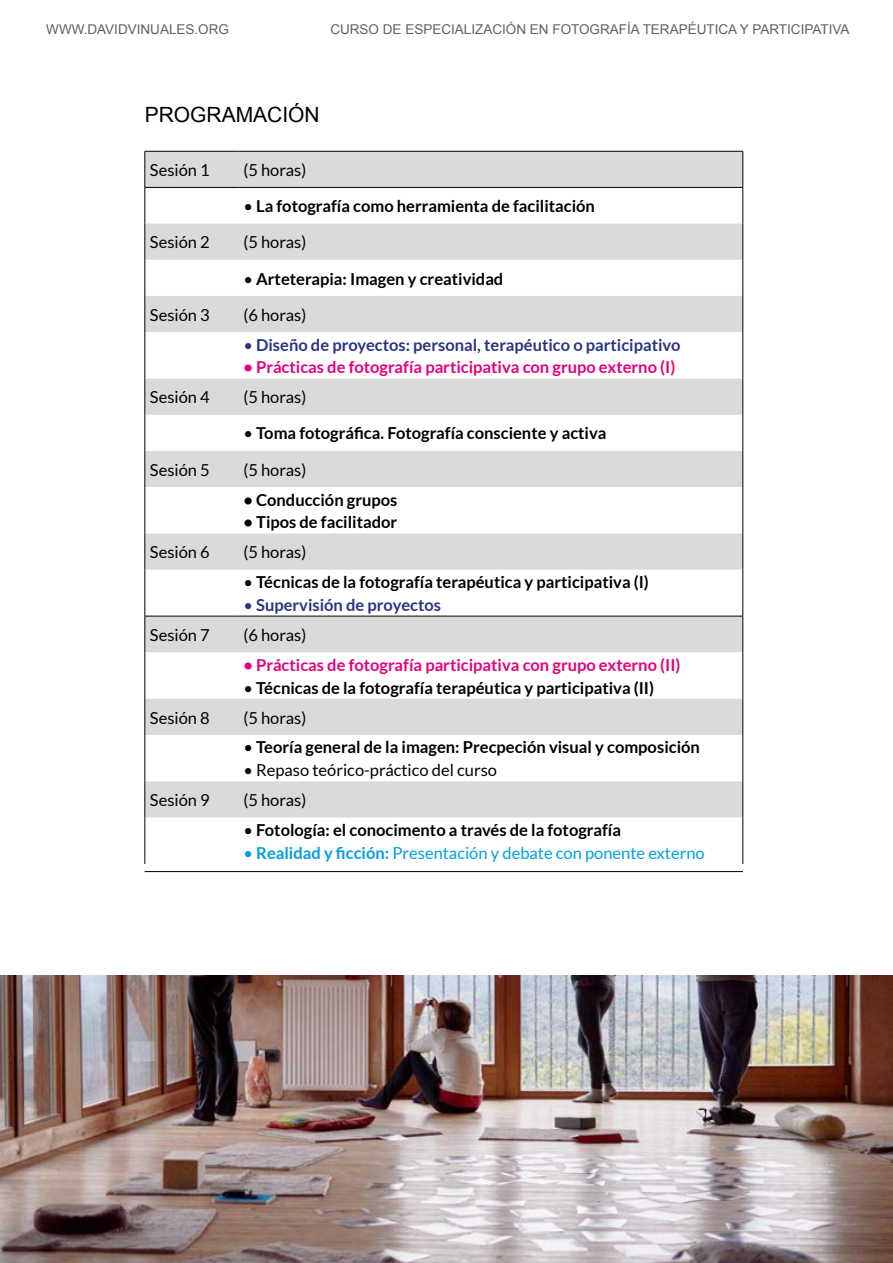
<style>
.page{position:relative;width:893px;height:1263px;background:#fff}
.page>*{position:absolute;margin:0;border:0;box-sizing:border-box;transform-origin:0 0}
.t1{font:21px "Arial";color:#000}
.t2{font:700 16.5px "Lato";color:#000}
.t3{font:16.5px "Lato";color:#000}
.t4{font:700 16.5px "Lato";color:#e6007d}
.t5{font:700 16.5px "Lato";color:#283583}
.t6{font:16.5px "Lato";color:#009fe3}
.t7{font:13.5px "Arial";color:#616160}
.s1{font-weight:400}
.s2{font-weight:700}
</style>
<div class="page">
<svg style="left:146px;top:152px;width:597px;height:665px"></svg>
<hr style="left:145px;top:151px;width:93px;height:1px;background:#000">
<hr style="left:145px;top:151px;width:1px;height:36px;background:#000">
<hr style="left:238px;top:151px;width:505px;height:1px;background:#000">
<hr style="left:743px;top:151px;width:1px;height:36px;background:#000">
<hr style="left:145px;top:187px;width:93px;height:1px;background:#000">
<hr style="left:145px;top:188px;width:1px;height:36px;background:#000">
<hr style="left:238px;top:187px;width:505px;height:1px;background:#000">
<hr style="left:743px;top:188px;width:1px;height:36px;background:#000">
<hr style="left:145px;top:224px;width:1px;height:36px;background:#000">
<hr style="left:743px;top:224px;width:1px;height:36px;background:#000">
<hr style="left:145px;top:260px;width:1px;height:36px;background:#000">
<hr style="left:743px;top:260px;width:1px;height:36px;background:#000">
<hr style="left:145px;top:296px;width:1px;height:36px;background:#000">
<hr style="left:743px;top:296px;width:1px;height:36px;background:#000">
<hr style="left:145px;top:332px;width:1px;height:46px;background:#000">
<hr style="left:743px;top:332px;width:1px;height:46px;background:#000">
<hr style="left:145px;top:378px;width:1px;height:37px;background:#000">
<hr style="left:743px;top:378px;width:1px;height:37px;background:#000">
<hr style="left:145px;top:415px;width:1px;height:36px;background:#000">
<hr style="left:743px;top:415px;width:1px;height:36px;background:#000">
<hr style="left:145px;top:451px;width:1px;height:36px;background:#000">
<hr style="left:743px;top:451px;width:1px;height:36px;background:#000">
<hr style="left:145px;top:487px;width:1px;height:46px;background:#000">
<hr style="left:743px;top:487px;width:1px;height:46px;background:#000">
<hr style="left:145px;top:533px;width:1px;height:37px;background:#000">
<hr style="left:743px;top:533px;width:1px;height:37px;background:#000">
<hr style="left:145px;top:570px;width:1px;height:46px;background:#000">
<hr style="left:743px;top:570px;width:1px;height:46px;background:#000">
<hr style="left:145px;top:616px;width:93px;height:1px;background:#000">
<hr style="left:145px;top:616px;width:1px;height:36px;background:#000">
<hr style="left:238px;top:616px;width:505px;height:1px;background:#000">
<hr style="left:743px;top:616px;width:1px;height:36px;background:#000">
<hr style="left:145px;top:652px;width:1px;height:47px;background:#000">
<hr style="left:743px;top:652px;width:1px;height:47px;background:#000">
<hr style="left:145px;top:699px;width:1px;height:36px;background:#000">
<hr style="left:743px;top:699px;width:1px;height:36px;background:#000">
<hr style="left:145px;top:735px;width:1px;height:46px;background:#000">
<hr style="left:743px;top:735px;width:1px;height:46px;background:#000">
<hr style="left:145px;top:781px;width:1px;height:36px;background:#000">
<hr style="left:743px;top:781px;width:1px;height:36px;background:#000">
<hr style="left:145px;top:817px;width:1px;height:47px;background:#000">
<hr style="left:743px;top:817px;width:1px;height:47px;background:#000">
<img style="left:0;top:976px;width:893px;height:287px">
<hr style="left:145px;top:871px;width:598px;height:1px;background:#000">
<p class="t7" style="left:46px;top:21px;width:184px">WWW.DAVIDVINUALES.ORG</p>
<p class="t7" style="left:330px;top:21px;width:521px">CURSO DE ESPECIALIZACIÓN EN FOTOGRAFÍA TERAPÉUTICA Y PARTICIPATIVA</p>
<p class="t1" style="left:145px;top:100px;width:177px">PROGRAMACIÓN</p>
<p class="t3" style="left:150px;top:161px;width:61px">Sesión 1</p>
<p class="t3" style="left:243px;top:161px;width:64px">(5 horas)</p>
<p class="t2" style="left:243px;top:197px;width:353px"><span class="s1">•</span> La fotografía como herramienta de facilitación</p>
<p class="t3" style="left:150px;top:233px;width:61px">Sesión 2</p>
<p class="t3" style="left:243px;top:233px;width:64px">(5 horas)</p>
<p class="t2" style="left:243px;top:269px;width:261px"><span class="s1">•</span> Arteterapia: Imagen y creatividad</p>
<p class="t3" style="left:150px;top:305px;width:61px">Sesión 3</p>
<p class="t3" style="left:243px;top:305px;width:64px">(6 horas)</p>
<p class="t5" style="left:243px;top:335px;width:439px"><span class="s1">•</span> Diseño de proyectos: personal, terapéutico o participativo</p>
<p class="t4" style="left:243px;top:358px;width:433px">• Prácticas de fotografía participativa con grupo externo (I)</p>
<p class="t3" style="left:150px;top:388px;width:61px">Sesión 4</p>
<p class="t3" style="left:243px;top:388px;width:64px">(5 horas)</p>
<p class="t2" style="left:243px;top:424px;width:365px"><span class="s1">•</span> Toma fotográfica. Fotografía consciente y activa</p>
<p class="t3" style="left:150px;top:460px;width:61px">Sesión 5</p>
<p class="t3" style="left:243px;top:460px;width:64px">(5 horas)</p>
<p class="t2" style="left:243px;top:490px;width:156px">• Conducción grupos</p>
<p class="t2" style="left:243px;top:513px;width:155px">• Tipos de facilitador</p>
<p class="t3" style="left:150px;top:543px;width:61px">Sesión 6</p>
<p class="t3" style="left:243px;top:543px;width:64px">(5 horas)</p>
<p class="t2" style="left:243px;top:573px;width:407px"><span class="s1">•</span> Técnicas de la fotografía terapéutica y participativa (I)</p>
<p class="t5" style="left:243px;top:596px;width:199px"><span class="s1">•</span> Supervisión de proyectos</p>
<p class="t3" style="left:150px;top:626px;width:61px">Sesión 7</p>
<p class="t3" style="left:243px;top:626px;width:64px">(6 horas)</p>
<p class="t4" style="left:243px;top:655px;width:439px">• Prácticas de fotografía participativa con grupo externo (II)</p>
<p class="t2" style="left:243px;top:678px;width:412px"><span class="s1">•</span> Técnicas de la fotografía terapéutica y participativa (II)</p>
<p class="t3" style="left:150px;top:708px;width:61px">Sesión 8</p>
<p class="t3" style="left:243px;top:708px;width:64px">(5 horas)</p>
<p class="t2" style="left:243px;top:738px;width:458px"><span class="s1">•</span> Teoría general de la imagen: Precpeción visual y composición</p>
<p class="t3" style="left:243px;top:761px;width:255px">• Repaso teórico-práctico del curso</p>
<p class="t3" style="left:150px;top:791px;width:61px">Sesión 9</p>
<p class="t3" style="left:243px;top:791px;width:64px">(5 horas)</p>
<p class="t2" style="left:243px;top:820px;width:379px"><span class="s1">•</span> Fotología: el conocimento a través de la fotografía</p>
<p class="t6" style="left:243px;top:844px;width:463px">• <span class="s2">Realidad y ficción:</span> Presentación y debate con ponente externo</p>
</div>
